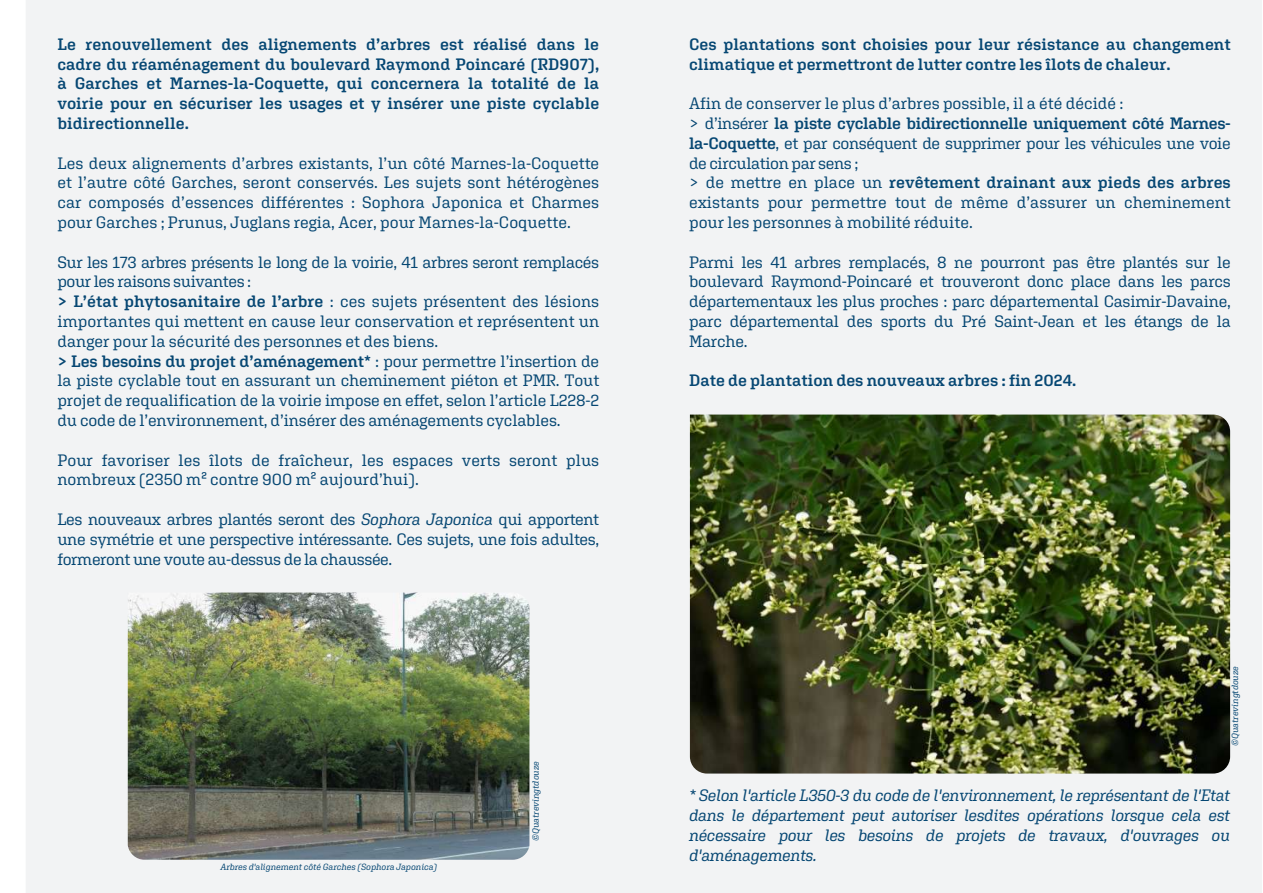
<style>
.page{position:relative;width:1263px;height:893px;background:#fff}
.page>*{position:absolute;margin:0;border:0;box-sizing:border-box;transform-origin:0 0}
.t1{font:16.5px/19.8px "Aglet Slab";letter-spacing:-.01em;color:#064773;text-align:justify}
.t2{font:600 16.5px/19.8px "Aglet Slab";color:#064773;text-align:justify}
.t3{font:italic 16.5px/19.8px "Aglet Slab";letter-spacing:-.025em;color:#064773;text-align:justify}
.t4{font:italic 9px "Aglet Slab";letter-spacing:-.005em;color:#064773}
.s1{font-weight:600}
.s2{font-style:italic}
</style>
<div class="page">
<div style="left:631px;top:0;width:631px;height:893px;background:#f2f3f4"></div>
<div style="left:26px;top:0;width:605px;height:893px;background:#f2f3f4"></div>
<img style="left:690px;top:415px;width:540px;height:358px">
<img style="left:128px;top:592px;width:401px;height:268px">
<p class="t2" style="left:57px;top:34px;width:543px">Le renouvellement des alignements d’arbres est réalisé dans le cadre du réaménagement du boulevard Raymond Poincaré (RD907), à Garches et Marnes-la-Coquette, qui concernera la totalité de la voirie pour en sécuriser les usages et y insérer une piste cyclable bidirectionnelle.</p>
<p class="t1" style="left:57px;top:153px;width:543px">Les deux alignements d’arbres existants, l’un côté Marnes-la-Coquette et l’autre côté Garches, seront conservés. Les sujets sont hétérogènes car composés d’essences différentes : Sophora Japonica et Charmes pour Garches ; Prunus, Juglans regia, Acer, pour Marnes-la-Coquette.</p>
<p class="t1" style="left:57px;top:252px;width:543px;text-align:left">Sur les 173 arbres présents le long de la voirie, 41 arbres seront remplacés pour les raisons suivantes :<br><span class="s1">&gt; L’état phytosanitaire de l’arbre</span> : ces sujets présentent des lésions importantes qui mettent en cause leur conservation et représentent un danger pour la sécurité des personnes et des biens.<br><span class="s1">&gt; Les besoins du projet d’aménagement*</span> : pour permettre l’insertion de la piste cyclable tout en assurant un cheminement piéton et PMR. Tout projet de requalification de la voirie impose en effet, selon l’article L228-2 du code de l’environnement, d’insérer des aménagements cyclables.</p>
<p class="t1" style="left:57px;top:450px;width:543px">Pour favoriser les îlots de fraîcheur, les espaces verts seront plus nombreux (2350 m² contre 900 m² aujourd’hui).</p>
<p class="t1" style="left:57px;top:509px;width:543px">Les nouveaux arbres plantés seront des <span class="s2">Sophora Japonica</span> qui apportent une symétrie et une perspective intéressante. Ces sujets, une fois adultes, formeront une voute au-dessus de la chaussée.</p>
<p class="t4" style="left:220px;top:861px;width:218px">Arbres d'alignement côté Garches (Sophora Japonica)</p>
<p class="t4" style="left:530px;top:841px;width:81px;rotate:-90deg">©Quatrevingtdouze</p>
<p class="t2" style="left:689px;top:34px;width:543px">Ces plantations sont choisies pour leur résistance au changement climatique et permettront de lutter contre les îlots de chaleur.</p>
<p class="t1" style="left:689px;top:93px;width:543px;text-align:left">Afin de conserver le plus d’arbres possible, il a été décidé :<br>&gt; d’insérer <span class="s1">la piste cyclable bidirectionnelle uniquement côté Marnes&shy;la-Coquette</span>, et par conséquent de supprimer pour les véhicules une voie de circulation par sens ;<br>&gt; de mettre en place un <span class="s1">revêtement drainant aux pieds des arbres </span>existants pour permettre tout de même d’assurer un cheminement pour les personnes à mobilité réduite.</p>
<p class="t1" style="left:689px;top:252px;width:543px">Parmi les 41 arbres remplacés, 8 ne pourront pas être plantés sur le boulevard Raymond-Poincaré et trouveront donc place dans les parcs départementaux les plus proches : parc départemental Casimir-Davaine, parc départemental des sports du Pré Saint-Jean et les étangs de la Marche.</p>
<p class="t2" style="left:689px;top:370px;width:389px">Date de plantation des nouveaux arbres : fin 2024.</p>
<p class="t4" style="left:1229px;top:746px;width:81px;rotate:-90deg">©Quatrevingtdouze</p>
<p class="t3" style="left:689px;top:785px;width:542px">* Selon l'article L350-3 du code de l'environnement, le représentant de l'Etat dans le département peut autoriser lesdites opérations lorsque cela est nécessaire pour les besoins de projets de travaux, d'ouvrages ou d'aménagements.</p>
</div>
